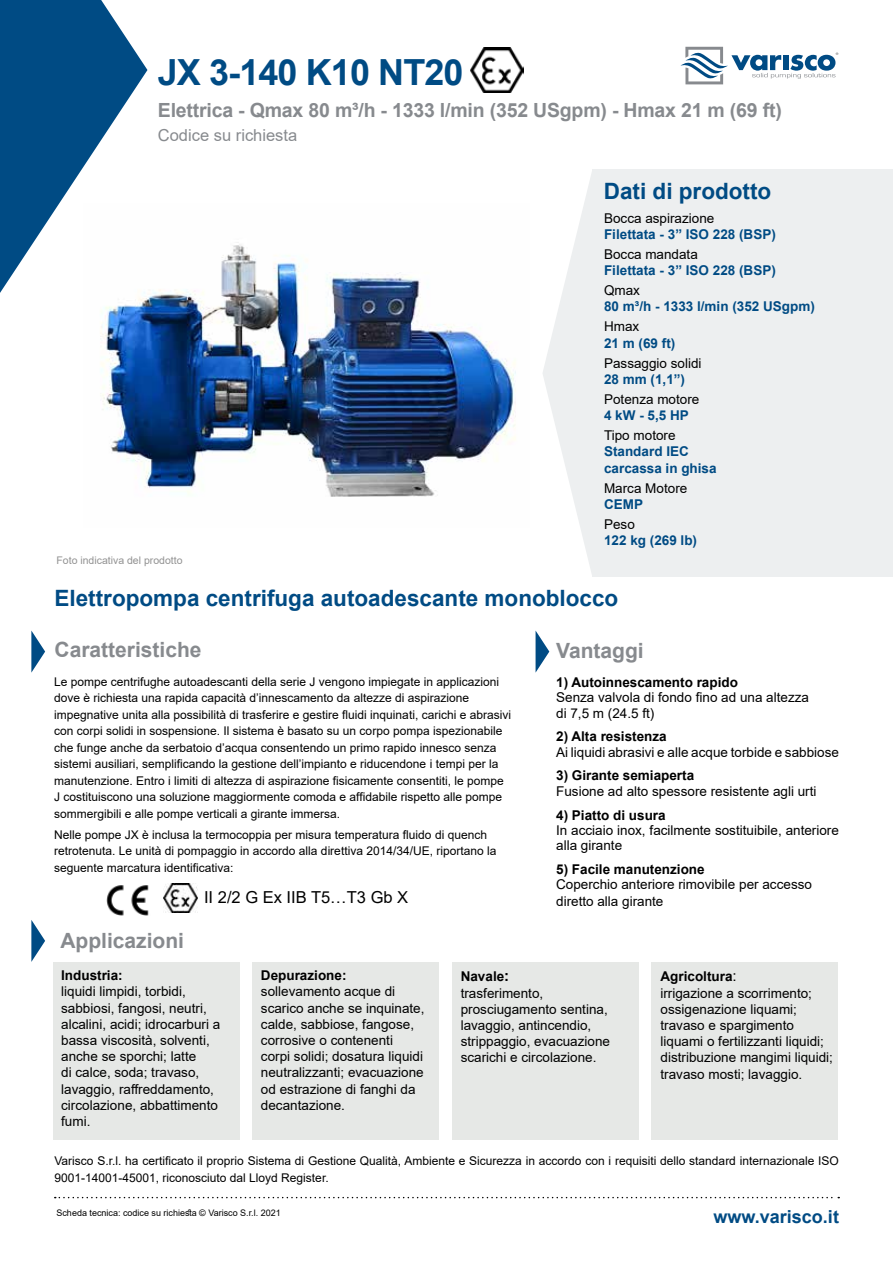
<style>
.page{position:relative;width:893px;height:1263px;background:#fff}
.page>*{position:absolute;margin:0;border:0;box-sizing:border-box;transform-origin:0 0}
.t1{font:700 36px "Arial";letter-spacing:-.025em;color:#004b84}
.t2{font:700 22.5px "Arial";color:#004b84}
.t3{font:700 21px "Arial";color:#878a8e}
.t4{font:700 19.5px "Arial";letter-spacing:-.01em;color:#878a8e}
.t5{font:700 18px "Arial";color:#004b84}
.t6{font:16.5px "Arial";color:#000}
.t7{font:16.5px "Arial";color:#878a8e}
.t8{font:13.5px/16.2px "Arial";color:#000}
.t9{font:700 13.5px/16.2px "Arial";color:#004b84}
.t10{font:700 13.5px "Arial";color:#000}
.t11{font:12px/16.5px "Arial";color:#000}
.t12{font:10.5px "Arial";color:#929292}
.t13{font:9px "Arial";color:#000}
.s1{font-weight:700}
.s2{font-weight:700;font-size:15px}
.s3{font-size:15px}
</style>
<div class="page">
<div style="left:592px;top:169px;width:301px;height:408px;background:#edeff0"></div>
<svg style="left:543px;top:173px;width:49px;height:400px"></svg>
<svg style="left:31px;top:630px;width:14px;height:43px"></svg>
<svg style="left:31px;top:920px;width:14px;height:42px"></svg>
<svg style="left:536px;top:631px;width:13px;height:41px"></svg>
<div style="left:53px;top:962px;width:187px;height:177px;background:#e6e8e6"></div>
<div style="left:252px;top:962px;width:187px;height:177px;background:#e6e8e6"></div>
<div style="left:452px;top:962px;width:187px;height:177px;background:#e6e8e6"></div>
<div style="left:651px;top:962px;width:187px;height:177px;background:#e6e8e6"></div>
<svg style="left:55px;top:1197px;width:784px;height:1px"></svg>
<svg style="left:0;top:0;width:147px;height:293px"></svg>
<svg style="left:680px;top:47px;width:158px;height:37px"></svg>
<img style="left:83px;top:203px;width:433px;height:294px">
<img style="left:471px;top:47px;width:52px;height:46px">
<img style="left:164px;top:883px;width:34px;height:30px">
<img style="left:106px;top:885px;width:43px;height:31px">
<h1 class="t1" style="left:158px;top:47px;width:307px">JX 3-140 K10 NT20</h1>
<h3 class="t4" style="left:158px;top:97px;width:625px">Elettrica - Qmax 80 m³/h - 1333 l/min (352 USgpm) - Hmax 21 m (69 ft)</h3>
<h3 class="t7" style="left:158px;top:124px;width:141px">Codice su richiesta</h3>
<h2 class="t2" style="left:604px;top:175px;width:169px">Dati di prodotto</h2>
<p class="t12" style="left:56px;top:553px;width:128px">Foto indicativa del prodotto</p>
<p class="t8" style="left:604px;top:210px;width:112px">Bocca aspirazione</p>
<p class="t9" style="left:604px;top:226px;width:173px">Filettata - 3” ISO 228 (BSP)</p>
<p class="t8" style="left:604px;top:246px;width:95px">Bocca mandata</p>
<p class="t9" style="left:604px;top:262px;width:173px">Filettata - 3” ISO 228 (BSP)</p>
<p class="t8" style="left:604px;top:282px;width:38px">Qmax</p>
<p class="t9" style="left:604px;top:299px;width:212px">80 m³/h - 1333 l/min (352 USgpm)</p>
<p class="t8" style="left:604px;top:318px;width:37px">Hmax</p>
<p class="t9" style="left:604px;top:335px;width:73px">21 m (69 ft)</p>
<p class="t8" style="left:604px;top:355px;width:99px">Passaggio solidi</p>
<p class="t9" style="left:604px;top:371px;width:83px">28 mm (1,1”)</p>
<p class="t8" style="left:604px;top:391px;width:97px">Potenza motore</p>
<p class="t9" style="left:604px;top:407px;width:86px">4 kW - 5,5 HP</p>
<p class="t8" style="left:604px;top:427px;width:73px">Tipo motore</p>
<p class="t9" style="left:604px;top:444px;width:114px">Standard IEC carcassa in ghisa</p>
<p class="t8" style="left:604px;top:480px;width:85px">Marca Motore</p>
<p class="t9" style="left:604px;top:496px;width:41px">CEMP</p>
<p class="t8" style="left:604px;top:516px;width:32px">Peso</p>
<p class="t9" style="left:604px;top:532px;width:95px">122 kg (269 lb)</p>
<h2 class="t2" style="left:55px;top:582px;width:565px">Elettropompa centrifuga autoadescante monoblocco</h2>
<h3 class="t3" style="left:55px;top:635px;width:149px">Caratteristiche</h3>
<p class="t11" style="left:54px;top:673px;width:458px">Le pompe centrifughe autoadescanti della serie J vengono impiegate in applicazioni dove è richiesta una rapida capacità d’innescamento da altezze di aspirazione impegnative unita alla possibilità di trasferire e gestire fluidi inquinati, carichi e abrasivi con corpi solidi in sospensione. Il sistema è basato su un corpo pompa ispezionabile che funge anche da serbatoio d’acqua consentendo un primo rapido innesco senza sistemi ausiliari, semplificando la gestione dell’impianto e riducendone i tempi per la manutenzione. Entro i limiti di altezza di aspirazione fisicamente consentiti, le pompe J costituiscono una soluzione maggiormente comoda e affidabile rispetto alle pompe sommergibili e alle pompe verticali a girante immersa.</p>
<p class="t11" style="left:54px;top:826px;width:444px">Nelle pompe JX è inclusa la termocoppia per misura temperatura fluido di quench retrotenuta. Le unità di pompaggio in accordo alla direttiva 2014/34/UE, riportano la seguente marcatura identificativa:</p>
<h3 class="t3" style="left:60px;top:925px;width:125px">Applicazioni</h3>
<h3 class="t6" style="left:204px;top:886px;width:206px">II 2/2 G Ex IIB T5…T3 Gb X</h3>
<h3 class="t3" style="left:556px;top:636px;width:89px">Vantaggi</h3>
<p class="t10" style="left:556px;top:673px;width:183px">1) Autoinnescamento rapido</p>
<p class="t8" style="left:556px;top:690px;width:254px;line-height:15.3px">Senza valvola di fondo fino ad una altezza di 7,5 m (24.5 ft)</p>
<p class="t10" style="left:556px;top:727px;width:112px">2) Alta resistenza</p>
<p class="t8" style="left:556px;top:744px;width:284px">Ai liquidi abrasivi e alle acque torbide e sabbiose</p>
<p class="t10" style="left:556px;top:766px;width:140px">3) Girante semiaperta</p>
<p class="t8" style="left:556px;top:783px;width:262px">Fusione ad alto spessore resistente agli urti</p>
<p class="t10" style="left:556px;top:805px;width:111px">4) Piatto di usura</p>
<p class="t8" style="left:556px;top:822px;width:284px;line-height:15.3px">In acciaio inox, facilmente sostituibile, anteriore alla girante</p>
<p class="t10" style="left:556px;top:860px;width:150px">5) Facile manutenzione</p>
<p class="t8" style="left:556px;top:876px;width:257px">Coperchio anteriore rimovibile per accesso diretto alla girante</p>
<p class="t10" style="left:61px;top:966px;width:63px">Industria:</p>
<p class="t8" style="left:61px;top:983px;width:161px">liquidi limpidi, torbidi, sabbiosi, fangosi, neutri, alcalini, acidi; idrocarburi a bassa viscosità, solventi, anche se sporchi; latte<br>di calce, soda; travaso, lavaggio, raffreddamento, circolazione, abbattimento fumi.</p>
<p class="t10" style="left:261px;top:966px;width:87px">Depurazione:</p>
<p class="t8" style="left:261px;top:983px;width:165px">sollevamento acque di scarico anche se inquinate, calde, sabbiose, fangose, corrosive o contenenti corpi solidi; dosatura liquidi neutralizzanti; evacuazione od estrazione di fanghi da decantazione.</p>
<p class="t8" style="left:461px;top:968px;width:151px"><span class="s1">Navale</span><span class="s2">:<br></span>trasferimento, prosciugamento sentina, lavaggio, antincendio, strippaggio, evacuazione scarichi e circolazione.</p>
<p class="t8" style="left:660px;top:968px;width:174px"><span class="s1">Agricoltura</span><span class="s3">:<br></span>irrigazione a scorrimento; ossigenazione liquami; travaso e spargimento liquami o fertilizzanti liquidi; distribuzione mangimi liquidi; travaso mosti; lavaggio.</p>
<p class="t11" style="left:55px;top:1152px;width:786px">Varisco S.r.l. ha certificato il proprio Sistema di Gestione Qualità, Ambiente e Sicurezza in accordo con i requisiti dello standard internazionale ISO<br>9001-14001-45001, riconosciuto dal Lloyd Register.</p>
<p class="t13" style="left:56px;top:1207px;width:226px">Scheda tecnica: codice su richiesta © Varisco S.r.l. 2021</p>
<h3 class="t5" style="left:714px;top:1204px;width:127px">www.varisco.it</h3>
</div>
